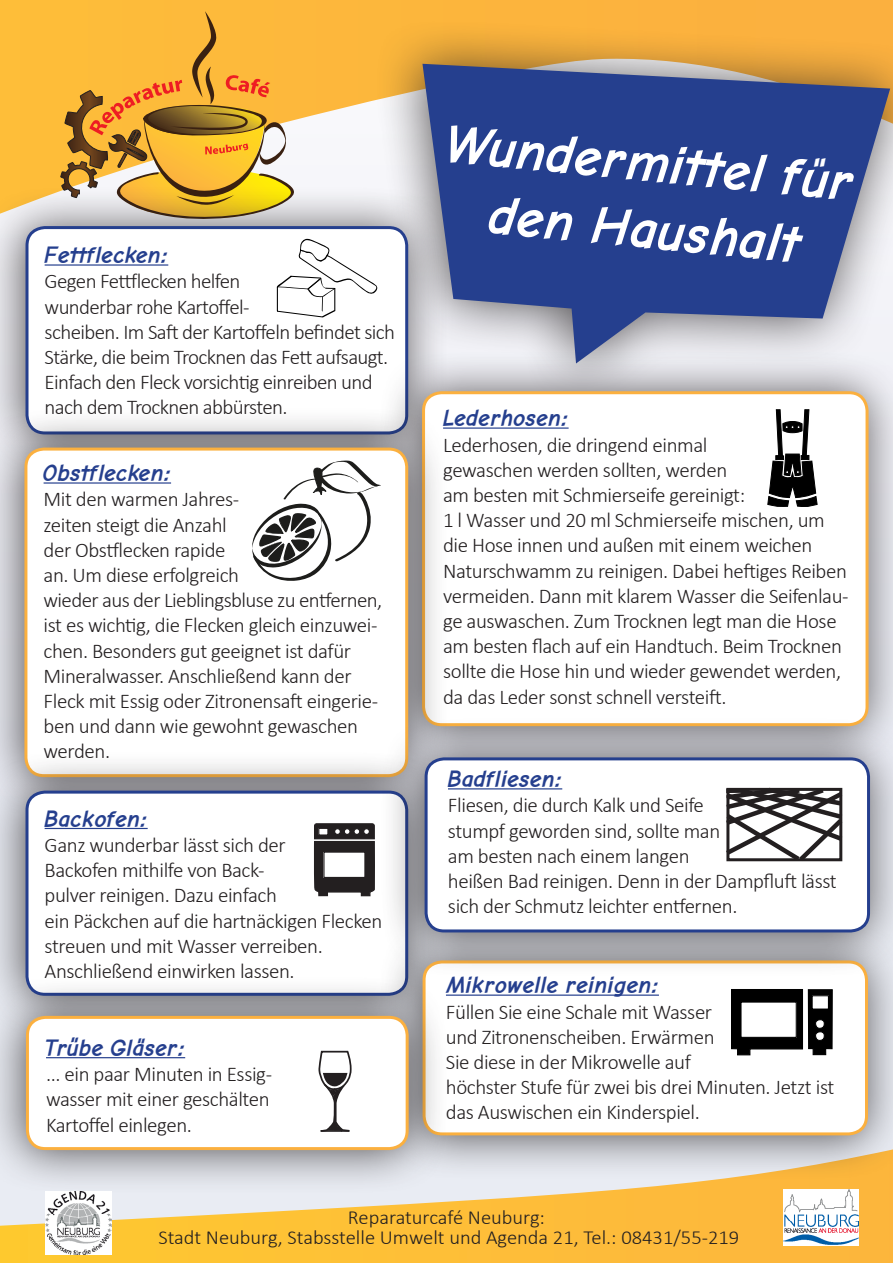
<style>
.page{position:relative;width:893px;height:1263px;background:#fff}
.page>*{position:absolute;margin:0;border:0;box-sizing:border-box;transform-origin:0 0}
.t1{font:italic 700 55.65px "Comic Neue Angular";color:#fff}
.t2{font:italic 700 37.5px "Comic Neue Angular";color:#fff}
.t3{font:italic 700 24px "Comic Neue Angular";letter-spacing:-.02em;color:#253f8e}
.t4{font:300 21px/25.2px "Calibri";letter-spacing:-.02em;color:#231f20}
.t5{font:300 19.95px "Calibri";color:#231f20}
</style>
<div class="page">
<svg style="left:0;top:0;width:893px;height:185px"></svg>
<svg style="left:0;top:1181px;width:893px;height:82px;background:#fac557"></svg>
<svg style="left:61px;top:11px;width:235px;height:174px;background:#e3a83e"></svg>
<div style="left:373px;top:18px;width:520px;height:390px;background:#231f20;opacity:.75"></div>
<svg style="left:422px;top:64px;width:468px;height:286px;background:#4b5d98"></svg>
<div style="left:0;top:185px;width:449px;height:294px;background:#231f20;opacity:.75"></div>
<div style="left:27px;top:228px;width:380px;height:205px;background:#fff;border-radius:18px"></div>
<div style="left:26px;top:226px;width:382px;height:208px;border:3px solid #253f8e;border-radius:18px"></div>
<hr style="left:45px;top:264px;width:123px;height:2px;background:#253f8e">
<svg style="left:276px;top:239px;width:102px;height:78px"></svg>
<div style="left:377px;top:350px;width:516px;height:421px;background:#231f20;opacity:.75"></div>
<div style="left:424px;top:393px;width:443px;height:332px;background:#fff;border-radius:18px"></div>
<hr style="left:443px;top:427px;width:126px;height:2px;background:#253f8e">
<div style="left:0;top:406px;width:449px;height:416px;background:#231f20;opacity:.75"></div>
<div style="left:26px;top:449px;width:381px;height:327px;background:#fff;border-radius:18px"></div>
<div style="left:24px;top:448px;width:384px;height:329px;border:3px solid #fbb03f;border-radius:18px"></div>
<hr style="left:44px;top:482px;width:127px;height:2px;background:#253f8e">
<svg style="left:252px;top:460px;width:128px;height:121px"></svg>
<div style="left:0;top:749px;width:449px;height:292px;background:#231f20;opacity:.75"></div>
<div style="left:27px;top:792px;width:380px;height:202px;background:#fff;border-radius:18px"></div>
<div style="left:26px;top:791px;width:382px;height:205px;border:3px solid #253f8e;border-radius:18px"></div>
<hr style="left:45px;top:828px;width:103px;height:1px;background:#253f8e">
<svg style="left:314px;top:823px;width:61px;height:74px"></svg>
<div style="left:344px;top:828px;width:7px;height:7px;border:1px solid #231f20;border-radius:50%"></div>
<div style="left:319px;top:828px;width:9px;height:7px;background:#fff"></div>
<div style="left:318px;top:828px;width:11px;height:8px;border:1px solid #231f20"></div>
<div style="left:377px;top:919px;width:516px;height:262px;background:#231f20;opacity:.75"></div>
<div style="left:424px;top:962px;width:442px;height:172px;background:#fff;border-radius:18px"></div>
<div style="left:423px;top:960px;width:445px;height:175px;border:3px solid #fbb03f;border-radius:18px"></div>
<hr style="left:446px;top:994px;width:213px;height:2px;background:#253f8e">
<svg style="left:731px;top:989px;width:102px;height:67px"></svg>
<img style="left:783px;top:1190px;width:76px;height:55px">
<svg style="left:768px;top:409px;width:49px;height:98px"></svg>
<div style="left:379px;top:716px;width:514px;height:262px;background:#231f20;opacity:.75"></div>
<div style="left:426px;top:759px;width:442px;height:172px;background:#fff;border-radius:18px"></div>
<div style="left:425px;top:757px;width:445px;height:175px;border:3px solid #253f8e;border-radius:18px"></div>
<hr style="left:448px;top:788px;width:114px;height:1px;background:#253f8e">
<svg style="left:726px;top:787px;width:117px;height:75px"></svg>
<div style="left:0;top:975px;width:449px;height:220px;background:#231f20;opacity:.75"></div>
<div style="left:27px;top:1017px;width:380px;height:131px;background:#fff;border-radius:18px"></div>
<div style="left:26px;top:1016px;width:383px;height:134px;border:3px solid #fbb03f;border-radius:18px"></div>
<svg style="left:318px;top:1052px;width:34px;height:80px"></svg>
<hr style="left:46px;top:1057px;width:139px;height:1px;background:#253f8e">
<img style="left:46px;top:1192px;width:65px;height:62px">
<p class="t3" style="left:45px;top:244px;width:125px">Fettflecken:</p>
<p class="t4" style="left:45px;top:269px;width:197px">Gegen Fettflecken helfen</p>
<p class="t4" style="left:45px;top:294px;width:206px">wunderbar rohe Kartoffel-</p>
<p class="t4" style="left:45px;top:319px;width:352px">scheiben. Im Saft der Kartoffeln befindet sich Stärke, die beim Trocknen das Fett aufsaugt.<br>Einfach den Fleck vorsichtig einreiben und nach dem Trocknen abbürsten.</p>
<p class="t3" style="left:44px;top:462px;width:129px">Obstflecken:</p>
<p class="t4" style="left:44px;top:487px;width:197px">Mit den warmen Jahres-</p>
<p class="t4" style="left:44px;top:512px;width:185px">zeiten steigt die Anzahl</p>
<p class="t4" style="left:44px;top:537px;width:183px">der Obstflecken rapide</p>
<p class="t4" style="left:44px;top:562px;width:197px">an. Um diese erfolgreich</p>
<p class="t4" style="left:44px;top:587px;width:340px">wieder aus der Lieblingsbluse zu entfernen, ist es wichtig, die Flecken gleich einzuwei&shy;chen. Besonders gut geeignet ist dafür</p>
<p class="t4" style="left:44px;top:663px;width:336px">Mineralwasser. Anschließend kann der<br>Fleck mit Essig oder Zitronensaft eingerie&shy;ben und dann wie gewohnt gewaschen werden.</p>
<p class="t3" style="left:45px;top:807px;width:105px">Backofen:</p>
<p class="t4" style="left:45px;top:832px;width:243px">Ganz wunderbar lässt sich der</p>
<p class="t4" style="left:45px;top:857px;width:221px">Backofen mithilfe von Back-</p>
<p class="t4" style="left:45px;top:882px;width:234px">pulver reinigen. Dazu einfach</p>
<p class="t4" style="left:45px;top:908px;width:339px">ein Päckchen auf die hartnäckigen Flecken streuen und mit Wasser verreiben.</p>
<p class="t4" style="left:45px;top:958px;width:252px">Anschließend einwirken lassen.</p>
<p class="t3" style="left:46px;top:1036px;width:141px">Trube Glaser:</p>
<p class="t4" style="left:46px;top:1061px;width:228px">... ein paar Minuten in Essig-</p>
<p class="t4" style="left:46px;top:1086px;width:225px">wasser mit einer geschälten</p>
<p class="t4" style="left:46px;top:1112px;width:148px">Kartoffel einlegen.</p>
<p class="t1" style="left:451px;top:119px;width:409px;rotate:5deg">Wundermittel fur</p>
<p class="t2" style="left:812px;top:154px;width:17px">"</p>
<p class="t1" style="left:492px;top:189px;width:316px;rotate:5deg">den Haushalt</p>
<p class="t3" style="left:443px;top:407px;width:127px">Lederhosen:</p>
<p class="t4" style="left:443px;top:432px;width:266px">Lederhosen, die dringend einmal</p>
<p class="t4" style="left:443px;top:457px;width:286px">gewaschen werden sollten, werden</p>
<p class="t4" style="left:443px;top:482px;width:304px">am besten mit Schmierseife gereinigt:</p>
<p class="t4" style="left:443px;top:507px;width:407px">1 l Wasser und 20 ml Schmierseife mischen, um die Hose innen und außen mit einem weichen Naturschwamm zu reinigen. Dabei heftiges Reiben vermeiden. Dann mit klarem Wasser die Seifenlau&shy;ge auswaschen. Zum Trocknen legt man die Hose am besten flach auf ein Handtuch. Beim Trocknen sollte die Hose hin und wieder gewendet werden, da das Leder sonst schnell versteift.</p>
<p class="t3" style="left:448px;top:767px;width:116px">Badfliesen:</p>
<p class="t4" style="left:448px;top:792px;width:257px">Fliesen, die durch Kalk und Seife</p>
<p class="t4" style="left:448px;top:818px;width:274px">stumpf geworden sind, sollte man</p>
<p class="t4" style="left:448px;top:843px;width:243px">am besten nach einem langen</p>
<p class="t4" style="left:448px;top:868px;width:390px">heißen Bad reinigen. Denn in der Dampfluft lässt sich der Schmutz leichter entfernen.</p>
<p class="t3" style="left:446px;top:974px;width:215px">Mikrowelle reinigen:</p>
<p class="t4" style="left:446px;top:999px;width:268px">Füllen Sie eine Schale mit Wasser</p>
<p class="t4" style="left:446px;top:1024px;width:270px">und Zitronenscheiben. Erwärmen</p>
<p class="t4" style="left:446px;top:1049px;width:247px">Sie diese in der Mikrowelle auf</p>
<p class="t4" style="left:446px;top:1074px;width:390px">höchster Stufe für zwei bis drei Minuten. Jetzt ist das Auswischen ein Kinderspiel.</p>
<p class="t5" style="left:348px;top:1205px;width:199px">Reparaturcafé Neuburg:</p>
<p class="t5" style="left:158px;top:1225px;width:582px">Stadt Neuburg, Stabsstelle Umwelt und Agenda 21, Tel.: 08431/55-219</p>
</div>
